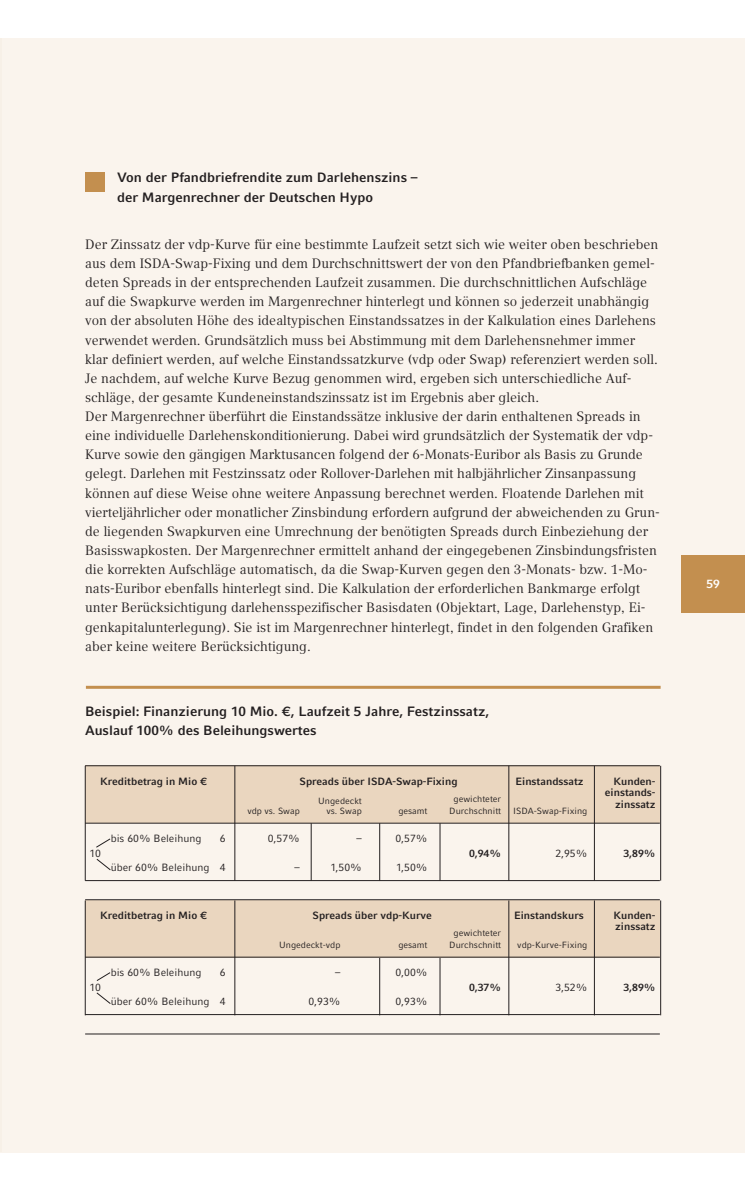
<style>
.page{position:relative;width:745px;height:1191px;background:#fff}
.page>*{position:absolute;margin:0;border:0;box-sizing:border-box;transform-origin:0 0}
.t1{font:13.5px/19.2px "Compatil Text LT";color:#231f20}
.t2{font:700 13.5px/19.2px "Compatil Fact LT";color:#231f20}
.t3{font:700 12px "Compatil Fact LT";color:#fff}
.t4{font:700 10.5px "Compatil Fact LT";color:#231f20}
.t5{font:10.5px "Compatil Fact LT";color:#231f20}
.t6{font:9px "Compatil Fact LT";color:#231f20}
</style>
<div class="page">
<div style="left:0;top:38px;width:744px;height:1114px;background:#faf4ed"></div>
<hr style="left:0;top:38px;width:1px;height:1113px;background:#f7f0e7">
<div style="left:680px;top:555px;width:64px;height:57px;background:#c38f4f"></div>
<div style="left:85px;top:172px;width:19px;height:19px;background:#c38f4f"></div>
<div style="left:85px;top:765px;width:574px;height:58px;background:#ead6bf"></div>
<div style="left:85px;top:900px;width:574px;height:57px;background:#ead6bf"></div>
<hr style="left:86px;top:686px;width:574px;height:3px;background:#c38f4f">
<hr style="left:85px;top:1033px;width:574px;height:1px;background:#231f20">
<hr style="left:85px;top:765px;width:574px;height:1px;background:#231f20">
<hr style="left:85px;top:823px;width:574px;height:1px;background:#231f20">
<hr style="left:85px;top:880px;width:574px;height:1px;background:#231f20">
<hr style="left:234px;top:766px;width:1px;height:114px;background:#231f20">
<hr style="left:85px;top:766px;width:1px;height:114px;background:#231f20">
<hr style="left:660px;top:766px;width:1px;height:114px;background:#231f20">
<hr style="left:593px;top:766px;width:1px;height:114px;background:#231f20">
<hr style="left:508px;top:766px;width:1px;height:114px;background:#231f20">
<hr style="left:379px;top:823px;width:1px;height:57px;background:#231f20">
<hr style="left:439px;top:823px;width:1px;height:57px;background:#231f20">
<hr style="left:85px;top:899px;width:574px;height:1px;background:#231f20">
<hr style="left:85px;top:957px;width:574px;height:1px;background:#231f20">
<hr style="left:85px;top:1014px;width:574px;height:1px;background:#231f20">
<hr style="left:234px;top:900px;width:1px;height:115px;background:#231f20">
<hr style="left:85px;top:900px;width:1px;height:115px;background:#231f20">
<hr style="left:660px;top:900px;width:1px;height:115px;background:#231f20">
<hr style="left:593px;top:900px;width:1px;height:115px;background:#231f20">
<hr style="left:508px;top:900px;width:1px;height:115px;background:#231f20">
<hr style="left:379px;top:958px;width:1px;height:57px;background:#231f20">
<hr style="left:439px;top:958px;width:1px;height:57px;background:#231f20">
<hr style="left:311px;top:823px;width:1px;height:57px;background:#231f20">
<svg style="left:96px;top:858px;width:15px;height:12px"></svg>
<svg style="left:96px;top:838px;width:14px;height:9px"></svg>
<svg style="left:96px;top:992px;width:15px;height:12px"></svg>
<svg style="left:96px;top:972px;width:14px;height:9px"></svg>
<p class="t2" style="left:117px;top:168px;width:302px">Von der Pfandbriefrendite zum Darlehenszins – der Margenrechner der Deutschen Hypo</p>
<p class="t1" style="left:85px;top:234px;width:575px">Der Zinssatz der vdp-Kurve für eine bestimmte Laufzeit setzt sich wie weiter oben beschrieben aus dem ISDA-Swap-Fixing und dem Durchschnittswert der von den Pfandbriefbanken gemel&shy;deten Spreads in der entsprechenden Laufzeit zusammen. Die durchschnittlichen Aufschläge auf die Swapkurve werden im Margenrechner hinterlegt und können so jederzeit unabhängig von der absoluten Höhe des idealtypischen Einstandssatzes in der Kalkulation eines Darlehens verwendet werden. Grundsätzlich muss bei Abstimmung mit dem Darlehensnehmer immer klar definiert werden, auf welche Einstandssatzkurve (vdp oder Swap) referenziert werden soll.<br>Je nachdem, auf welche Kurve Bezug genommen wird, ergeben sich unterschiedliche Auf&shy;schläge, der gesamte Kundeneinstandszinssatz ist im Ergebnis aber gleich.<br>Der Margenrechner überführt die Einstandssätze inklusive der darin enthaltenen Spreads in eine individuelle Darlehenskonditionierung. Dabei wird grundsätzlich der Systematik der vdp-Kurve sowie den gängigen Marktusancen folgend der 6-Monats-Euribor als Basis zu Grunde gelegt. Darlehen mit Festzinssatz oder Rollover-Darlehen mit halbjährlicher Zinsanpassung können auf diese Weise ohne weitere Anpassung berechnet werden. Floatende Darlehen mit vierteljährlicher oder monatlicher Zinsbindung erfordern aufgrund der abweichenden zu Grun&shy;de liegenden Swapkurven eine Umrechnung der benötigten Spreads durch Einbeziehung der Basisswapkosten. Der Margenrechner ermittelt anhand der eingegebenen Zinsbindungsfristen die korrekten Aufschläge automatisch, da die Swap-Kurven gegen den 3-Monats- bzw. 1-Mo&shy;nats-Euribor ebenfalls hinterlegt sind. Die Kalkulation der erforderlichen Bankmarge erfolgt unter Berücksichtigung darlehensspezifischer Basisdaten (Objektart, Lage, Darlehenstyp, Ei&shy;genkapitalunterlegung). Sie ist im Margenrechner hinterlegt, findet in den folgenden Grafiken aber keine weitere Berücksichtigung.</p>
<p class="t2" style="left:85px;top:701px;width:405px">Beispiel: Finanzierung 10 Mio. €, Laufzeit 5 Jahre, Festzinssatz,<br>Auslauf 100% des Beleihungswertes</p>
<p class="t4" style="left:100px;top:775px;width:109px">Kreditbetrag in Mio €</p>
<p class="t4" style="left:299px;top:775px;width:159px">Spreads über ISDA-Swap-Fixing</p>
<p class="t4" style="left:515px;top:775px;width:70px">Einstandssatz</p>
<p class="t4" style="left:613px;top:775px;width:44px">Kunden-</p>
<p class="t6" style="left:318px;top:795px;width:45px">Ungedeckt</p>
<p class="t6" style="left:453px;top:794px;width:49px">gewichteter</p>
<p class="t4" style="left:604px;top:786px;width:52px">einstands-</p>
<p class="t4" style="left:614px;top:798px;width:42px">zinssatz</p>
<p class="t6" style="left:247px;top:805px;width:54px">vdp vs. Swap</p>
<p class="t6" style="left:326px;top:805px;width:37px">vs. Swap</p>
<p class="t6" style="left:398px;top:805px;width:31px">gesamt</p>
<p class="t6" style="left:449px;top:805px;width:53px">Durchschnitt</p>
<p class="t6" style="left:513px;top:805px;width:76px">ISDA-Swap-Fixing</p>
<p class="t5" style="left:111px;top:832px;width:92px">bis 60% Beleihung</p>
<p class="t5" style="left:220px;top:832px;width:7px">6</p>
<p class="t5" style="left:267px;top:832px;width:34px">0,57%</p>
<p class="t5" style="left:356px;top:832px;width:7px">–</p>
<p class="t5" style="left:395px;top:832px;width:34px">0,57%</p>
<p class="t5" style="left:89px;top:847px;width:13px">10</p>
<p class="t4" style="left:468px;top:847px;width:34px">0,94%</p>
<p class="t5" style="left:555px;top:847px;width:34px">2,95%</p>
<p class="t4" style="left:623px;top:847px;width:34px">3,89%</p>
<p class="t5" style="left:111px;top:861px;width:116px">über 60% Beleihung 4</p>
<p class="t5" style="left:294px;top:861px;width:7px">–</p>
<p class="t5" style="left:330px;top:861px;width:33px">1,50%</p>
<p class="t5" style="left:396px;top:861px;width:33px">1,50%</p>
<p class="t4" style="left:100px;top:909px;width:109px">Kreditbetrag in Mio €</p>
<p class="t4" style="left:312px;top:909px;width:121px">Spreads über vdp-Kurve</p>
<p class="t4" style="left:514px;top:909px;width:71px">Einstandskurs</p>
<p class="t4" style="left:613px;top:909px;width:44px">Kunden-</p>
<p class="t6" style="left:453px;top:928px;width:49px">gewichteter</p>
<p class="t4" style="left:614px;top:920px;width:42px">zinssatz</p>
<p class="t6" style="left:279px;top:939px;width:63px">Ungedeckt-vdp</p>
<p class="t6" style="left:398px;top:939px;width:31px">gesamt</p>
<p class="t6" style="left:449px;top:939px;width:53px">Durchschnitt</p>
<p class="t6" style="left:517px;top:939px;width:72px">vdp-Kurve-Fixing</p>
<p class="t5" style="left:111px;top:966px;width:92px">bis 60% Beleihung</p>
<p class="t5" style="left:220px;top:966px;width:7px">6</p>
<p class="t5" style="left:335px;top:966px;width:7px">–</p>
<p class="t5" style="left:395px;top:966px;width:34px">0,00%</p>
<p class="t5" style="left:89px;top:981px;width:13px">10</p>
<p class="t4" style="left:468px;top:981px;width:34px">0,37%</p>
<p class="t5" style="left:555px;top:981px;width:34px">3,52%</p>
<p class="t4" style="left:623px;top:981px;width:34px">3,89%</p>
<p class="t5" style="left:111px;top:995px;width:116px">über 60% Beleihung 4</p>
<p class="t5" style="left:308px;top:995px;width:34px">0,93%</p>
<p class="t5" style="left:395px;top:995px;width:34px">0,93%</p>
<p class="t3" style="left:706px;top:577px;width:15px">59</p>
</div>
